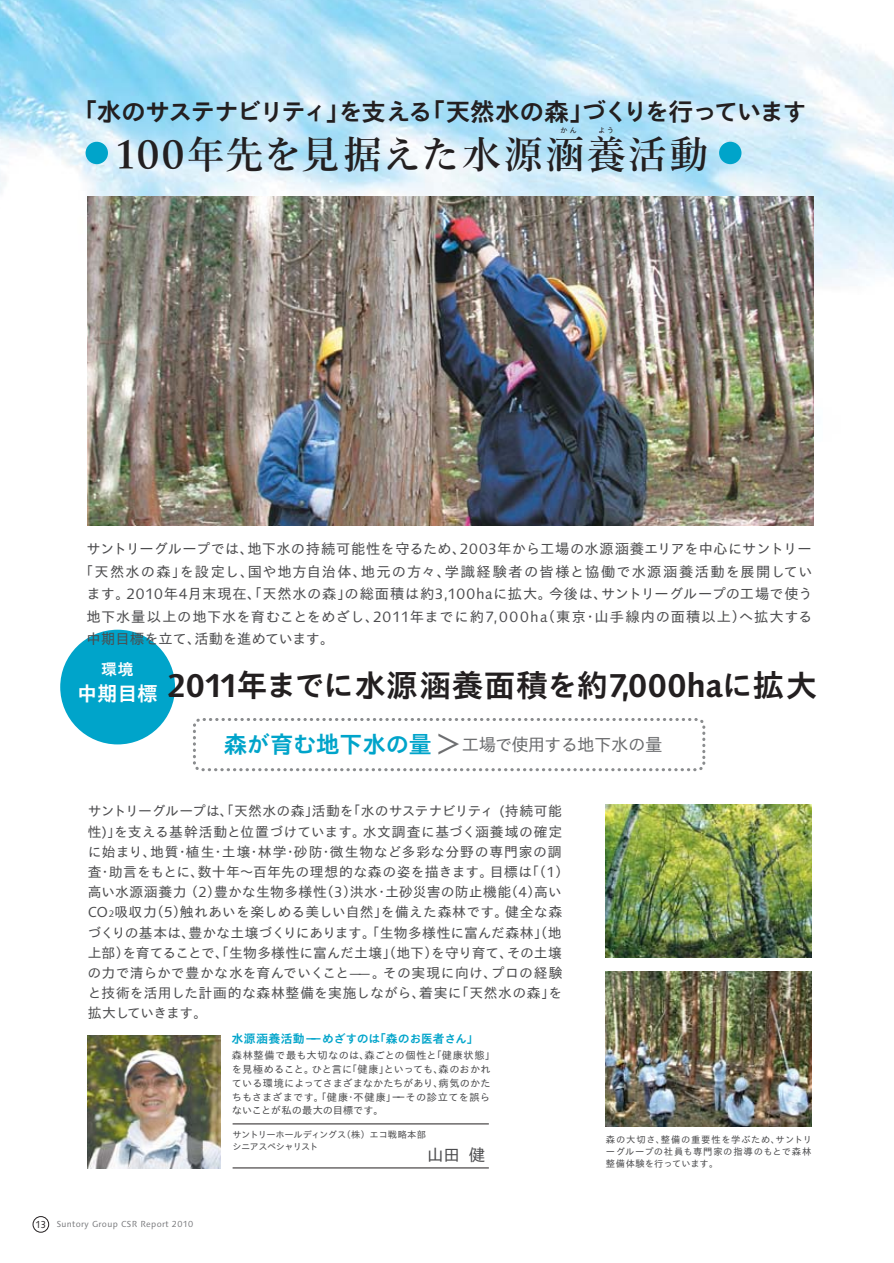
<style>
.page{position:relative;width:894px;height:1263px;background:#fff}
.page>*{position:absolute;margin:0;border:0;box-sizing:border-box;transform-origin:0 0}
.t1{font:39px "Suntory Mincho B 83 pv RKSJ H";letter-spacing:.055em;color:#231f20}
.t2{font:31.35px "Suntory Gothic B 83 pv RKSJ H";letter-spacing:-.01em;color:#231f20}
.t3{font:25.05px "Suntory Gothic B 83 pv RKSJ H";letter-spacing:-.085em;color:#231f20}
.t4{font:20.1px "Suntory Gothic B 83 pv RKSJ H";color:#fff}
.t5{font:17.4px "Suntory Gothic R 83 pv RKSJ H";letter-spacing:-.06em;color:#6d6e70}
.t6{font:16.5px "Suntory Gothic R 83 pv RKSJ H";color:#4c4c4e}
.t7{font:15.75px "Suntory Gothic B 83 pv RKSJ H";color:#fff}
.t8{font:14.25px "Suntory Gothic R 83 pv RKSJ H";letter-spacing:.04em;color:#4c4c4e}
.t9{font:14.25px "Suntory Gothic R 83 pv RKSJ H";letter-spacing:.06em;color:#4c4c4e}
.t10{font:14.25px "Suntory Gothic R 83 pv RKSJ H";letter-spacing:.01em;color:#4c4c4e}
.t11{font:14.25px "Suntory Gothic R 83 pv RKSJ H";letter-spacing:.08em;color:#4c4c4e}
.t12{font:14.25px "Suntory Gothic R 83 pv RKSJ H";color:#4c4c4e}
.t13{font:13.8px/20.2px "Suntory Gothic R 83 pv RKSJ H";letter-spacing:.015em;color:#4c4c4e}
.t14{font:11.85px "Suntory Gothic B 83 pv RKSJ H";letter-spacing:-.005em;color:#00a4ca}
.t15{font:10.2px/13.8px "Suntory Gothic R 83 pv RKSJ H";letter-spacing:.015em;color:#4c4c4e}
.t16{font:9.3px/12px "Suntory Gothic R 83 pv RKSJ H";letter-spacing:.005em;color:#4c4c4e;text-align:justify}
.t17{font:9.3px/11.7px "Suntory Gothic R 83 pv RKSJ H";letter-spacing:-.06em;color:#4c4c4e}
.t18{font:8.25px "SUNTORY Syntax";letter-spacing:.04em;color:#77787b}
.t19{font:7.5px "Suntory Gothic R 83 pv RKSJ H";color:#231f20}
.s1{font-family:"Suntory Gothic B 83 pv RKSJ H";font-size:23.55px;color:#00a4ca}
.s2{font-family:"Suntory Gothic B 83 pv RKSJ H";font-size:23.55px}
.s3{font-size:9px}
.s4{font-size:9.6px;color:#231f20}
</style>
<div class="page">
<img style="left:0;top:0;width:893px;height:1233px">
<img style="left:87px;top:197px;width:726px;height:328px">
<hr style="left:232px;top:1124px;width:256px;height:1px;background:#231f20">
<hr style="left:232px;top:1168px;width:256px;height:1px;background:#231f20">
<div style="left:60px;top:630px;width:115px;height:114px;background:#00a4ca;border-radius:50%"></div>
<div style="left:33px;top:1216px;width:16px;height:16px;border:1px solid #231f20;border-radius:50%"></div>
<img style="left:87px;top:1035px;width:133px;height:133px">
<img style="left:605px;top:805px;width:206px;height:153px">
<img style="left:605px;top:971px;width:206px;height:156px">
<svg style="left:193px;top:718px;width:512px;height:53px"></svg>
<div style="left:86px;top:142px;width:22px;height:22px;background:#00a4ca;border-radius:50%"></div>
<div style="left:719px;top:142px;width:22px;height:22px;background:#00a4ca;border-radius:50%"></div>
<h3 class="t3" style="left:72px;top:102px;width:736px">「水のサステナビリティ」を支える「天然水の森」づくりを行っています</h3>
<h1 class="t1" style="left:85px;top:139px;width:625px">　100年先を見据えた水源涵養活動</h1>
<p class="t19" style="left:560px;top:127px;width:56px">かん　　よう</p>
<p class="t10" style="left:86px;top:544px;width:726px">サントリーグループでは、地下水の持続可能性を守るため、2003年から工場の水源涵養エリアを中心にサントリー</p>
<p class="t11" style="left:79px;top:566px;width:735px">「天然水の森」を設定し、国や地方自治体、地元の方々、学識経験者の皆様と協働で水源涵養活動を展開してい</p>
<p class="t8" style="left:86px;top:589px;width:727px">ます。2010年4月末現在、「天然水の森」の総面積は約3,100haに拡大。今後は、サントリーグループの工場で使う</p>
<p class="t9" style="left:86px;top:611px;width:727px">地下水量以上の地下水を育むことをめざし、2011年までに約7,000ha（東京・山手線内の面積以上）へ拡大する</p>
<p class="t12" style="left:86px;top:634px;width:249px">中期目標を立て、活動を進めています。</p>
<p class="t7" style="left:101px;top:663px;width:34px">環境</p>
<h3 class="t4" style="left:77px;top:685px;width:82px">中期目標</h3>
<h2 class="t2" style="left:167px;top:673px;width:651px">2011年までに水源涵養面積を約7,000haに拡大</h2>
<p class="t5" style="left:224px;top:738px;width:440px"><span class="s1">森が育む地下水の量</span><span class="s2">＞</span>工場で使用する地下水の量</p>
<p class="t13" style="left:88px;top:803px;width:482px">サントリーグループは、「天然水の森」活動を「水のサステナビリティ (持続可能性)」を支える基幹活動と位置づけています。水文調査に基づく涵養域の確定に始まり、地質・植生・土壌・林学・砂防・微生物など多彩な分野の専門家の調査・助言をもとに、数十年～百年先の理想的な森の姿を描きます。目標は「（1）高い水源涵養力 （2）豊かな生物多様性（3）洪水・土砂災害の防止機能（4）高いCO<span class="s3">2</span>吸収力（5）触れあいを楽しめる美しい自然」を備えた森林です。健全な森づくりの基本は、豊かな土壌づくりにあります。「生物多様性に富んだ森林」（地上部）を育てることで、「生物多様性に富んだ土壌」（地下）を守り育て、その土壌の力で清らかで豊かな水を育んでいくこと̶̶。その実現に向け、プロの経験と技術を活用した計画的な森林整備を実施しながら、着実に「天然水の森」を拡大していきます。</p>
<p class="t14" style="left:231px;top:1034px;width:242px">水源涵養活動̶̶めざすのは｢森のお医者さん｣</p>
<p class="t18" style="left:36px;top:1219px;width:159px"><span class="s4">13</span> Suntory Group CSR Report 2010</p>
<p class="t15" style="left:232px;top:1050px;width:264px">森林整備で最も大切なのは、森ごとの個性と「健康状態」を見極めること。ひと言に「健康」といっても、森のおかれている環境によってさまざまなかたちがあり、病気のかたちもさまざまです。「健康・不健康」－－その診立てを誤らないことが私の最大の目標です。</p>
<p class="t17" style="left:232px;top:1130px;width:204px">サントリーホールディングス（株）エコ戦略本部　シニアスペシャリスト</p>
<p class="t6" style="left:427px;top:1148px;width:60px">山田　健</p>
<p class="t16" style="left:606px;top:1135px;width:207px">森の大切さ、整備の重要性を学ぶため、サントリーグループの社員も専門家の指導のもとで森林整備体験を行っています。</p>
</div>
